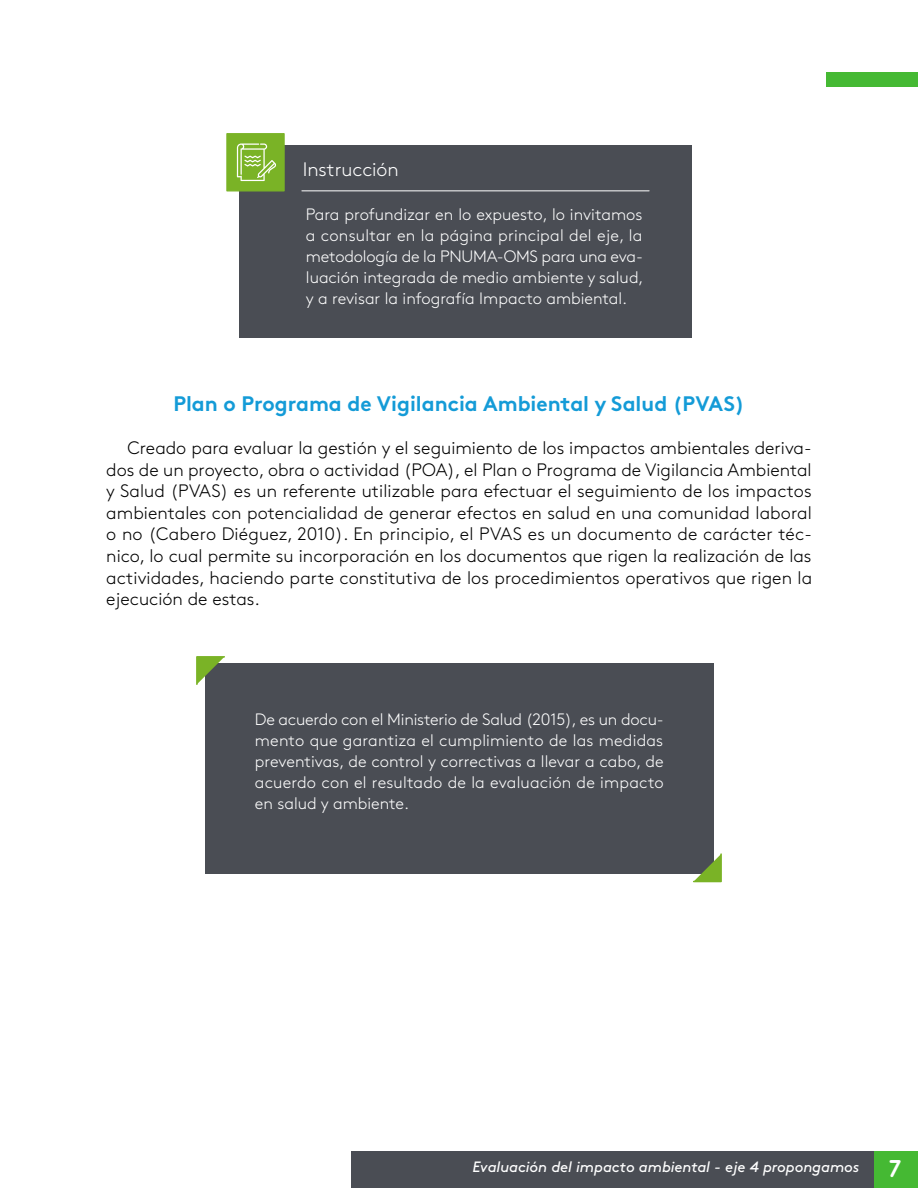
<style>
.page{position:relative;width:918px;height:1188px;background:#fff}
.page>*{position:absolute;margin:0;border:0;box-sizing:border-box;transform-origin:0 0}
.t1{font:24px "Areandina Voz";color:#fff}
.t2{font:21px "Brown Std Bold Alt";color:#149bd7}
.t3{font:300 19.5px "Brown Std";color:#fff}
.t4{font:300 18px/21.6px "Brown Std";letter-spacing:.005em;color:#000;text-align:justify}
.t5{font:300 16.5px/21px "Brown Std";color:#fff;text-align:justify}
.t6{font:italic 15px "Brown Std";letter-spacing:-.005em;color:#fff}
</style>
<div class="page">
<div style="left:826px;top:72px;width:92px;height:15px;background:#45b933"></div>
<div style="left:873px;top:1151px;width:45px;height:37px;background:#45b933"></div>
<div style="left:351px;top:1151px;width:522px;height:37px;background:#4a4d54"></div>
<div style="left:205px;top:664px;width:508px;height:210px;background:#4a4d54"></div>
<svg style="left:693px;top:853px;width:29px;height:30px"></svg>
<svg style="left:196px;top:656px;width:30px;height:29px"></svg>
<div style="left:240px;top:146px;width:452px;height:192px;background:#4a4d54"></div>
<div style="left:226px;top:133px;width:59px;height:58px;background:#7ab326;border:1px solid #7ab326"></div>
<hr style="left:302px;top:190px;width:347px;height:1px;background:#fff">
<svg style="left:237px;top:144px;width:39px;height:37px"></svg>
<p class="t3" style="left:303px;top:158px;width:98px">Instrucción</p>
<p class="t5" style="left:306px;top:204px;width:339px">Para profundizar en lo expuesto, lo invitamos a consultar en la página principal del eje, la metodología de la PNUMA-OMS para una eva&shy;luación integrada de medio ambiente y salud, y a revisar la infografía Impacto ambiental.</p>
<p class="t2" style="left:173px;top:391px;width:573px">Plan o Programa de Vigilancia Ambiental y Salud (PVAS)</p>
<p class="t4" style="left:106px;top:437px;width:707px;text-indent:21px">Creado para evaluar la gestión y el seguimiento de los impactos ambientales deriva&shy;dos de un proyecto, obra o actividad (POA), el Plan o Programa de Vigilancia Ambiental y Salud (PVAS) es un referente utilizable para efectuar el seguimiento de los impactos ambientales con potencialidad de generar efectos en salud en una comunidad laboral o no (Cabero Diéguez, 2010). En principio, el PVAS es un documento de carácter téc&shy;nico, lo cual permite su incorporación en los documentos que rigen la realización de las actividades, haciendo parte constitutiva de los procedimientos operativos que rigen la ejecución de estas.</p>
<p class="t5" style="left:255px;top:709px;width:410px">De acuerdo con el Ministerio de Salud (2015), es un docu&shy;mento que garantiza el cumplimiento de las medidas preventivas, de control y correctivas a llevar a cabo, de acuerdo con el resultado de la evaluación de impacto en salud y ambiente.</p>
<p class="t6" style="left:472px;top:1158px;width:389px">Evaluación del impacto ambiental - eje 4 propongamos</p>
<h1 class="t1" style="left:890px;top:1156px;width:13px">7</h1>
</div>
